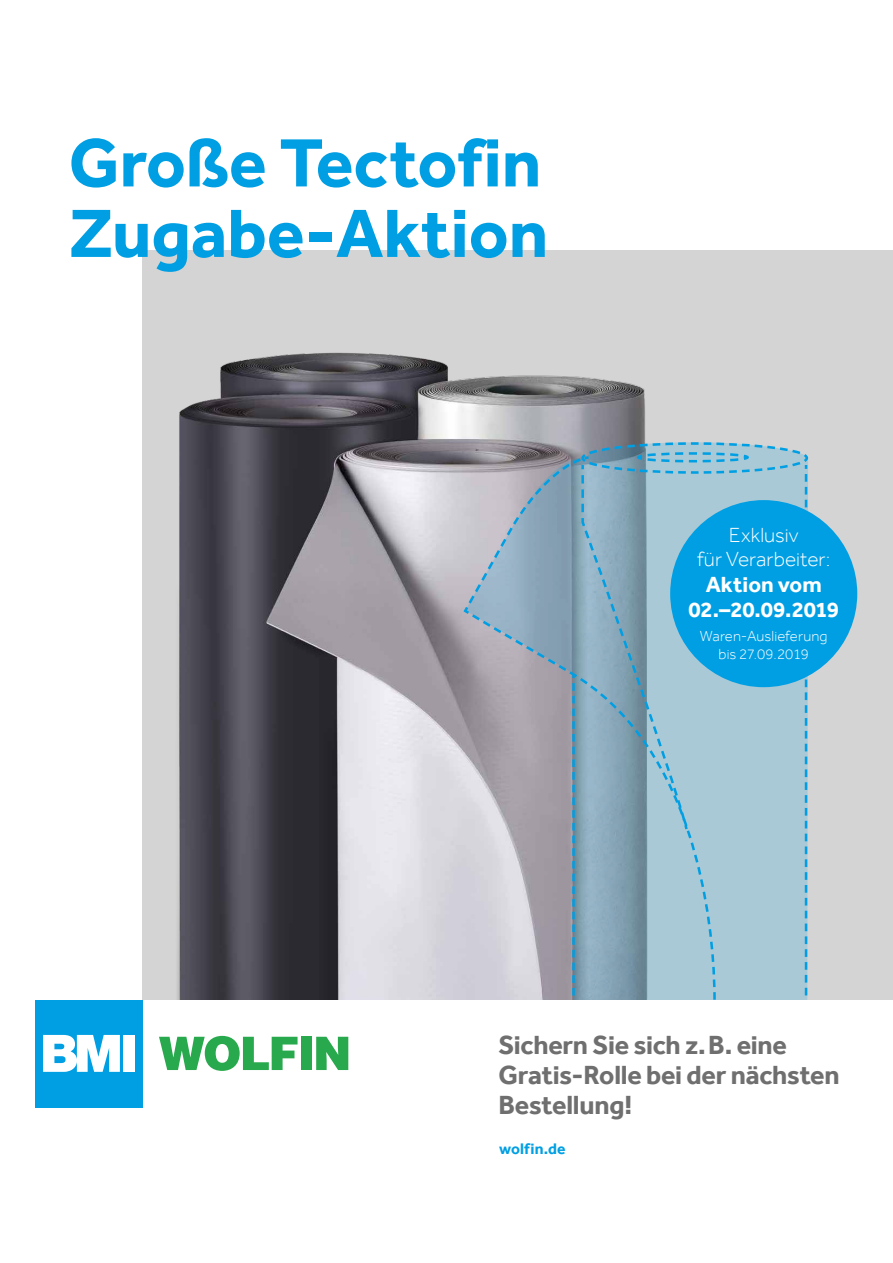
<style>
.page{position:relative;width:893px;height:1263px;background:#fff}
.page>*{position:absolute;margin:0;border:0;box-sizing:border-box;transform-origin:0 0}
.t1{font:700 70.5px/70.5px "Effra";color:#009fe3}
.t2{font:700 27px/30px "Effra";letter-spacing:-.01em;color:#706f6f}
.t3{font:700 22.5px/25.5px "Effra";color:#fff;text-align:center}
.t4{font:300 21px/24px "Effra";color:#fff;text-align:center}
.t5{font:700 15.75px "Effra";letter-spacing:.01em;color:#009fe3}
.t6{font:300 15px/18px "Effra";letter-spacing:.005em;color:#fff;text-align:center}
</style>
<div class="page">
<div style="left:143px;top:250px;width:750px;height:750px;background:#d4d4d4"></div>
<img style="left:177px;top:352px;width:468px;height:648px">
<svg style="left:466px;top:441px;width:343px;height:559px;background:#9cb4c3"></svg>
<svg style="left:159px;top:1036px;width:139px;height:35px"></svg>
<div style="left:301px;top:1037px;width:10px;height:33px;background:#29a94d"></div>
<svg style="left:316px;top:1037px;width:32px;height:33px"></svg>
<div style="left:36px;top:1000px;width:107px;height:107px;background:#009fe3"></div>
<svg style="left:43px;top:1035px;width:77px;height:37px;background:#d0edf9"></svg>
<div style="left:123px;top:1035px;width:12px;height:37px;background:#fff"></div>
<div style="left:670px;top:500px;width:187px;height:187px;background:#009fe3;border-radius:50%"></div>
<h1 class="t1" style="left:69px;top:127px;width:481px">Große Tectofin<br>Zugabe-Aktion</h1>
<p class="t4" style="left:697px;top:523px;width:135px">Exklusiv<br>für Verarbeiter:</p>
<p class="t3" style="left:688px;top:571px;width:152px">Aktion vom<br>02.–20.09.2019</p>
<p class="t6" style="left:700px;top:627px;width:129px">Waren-Auslieferung bis 27.09.2019</p>
<p class="t2" style="left:498px;top:1029px;width:343px">Sichern Sie sich z. B. eine<br>Gratis-Rolle bei der nächsten<br>Bestellung!</p>
<p class="t5" style="left:499px;top:1139px;width:68px">wolfin.de</p>
</div>
